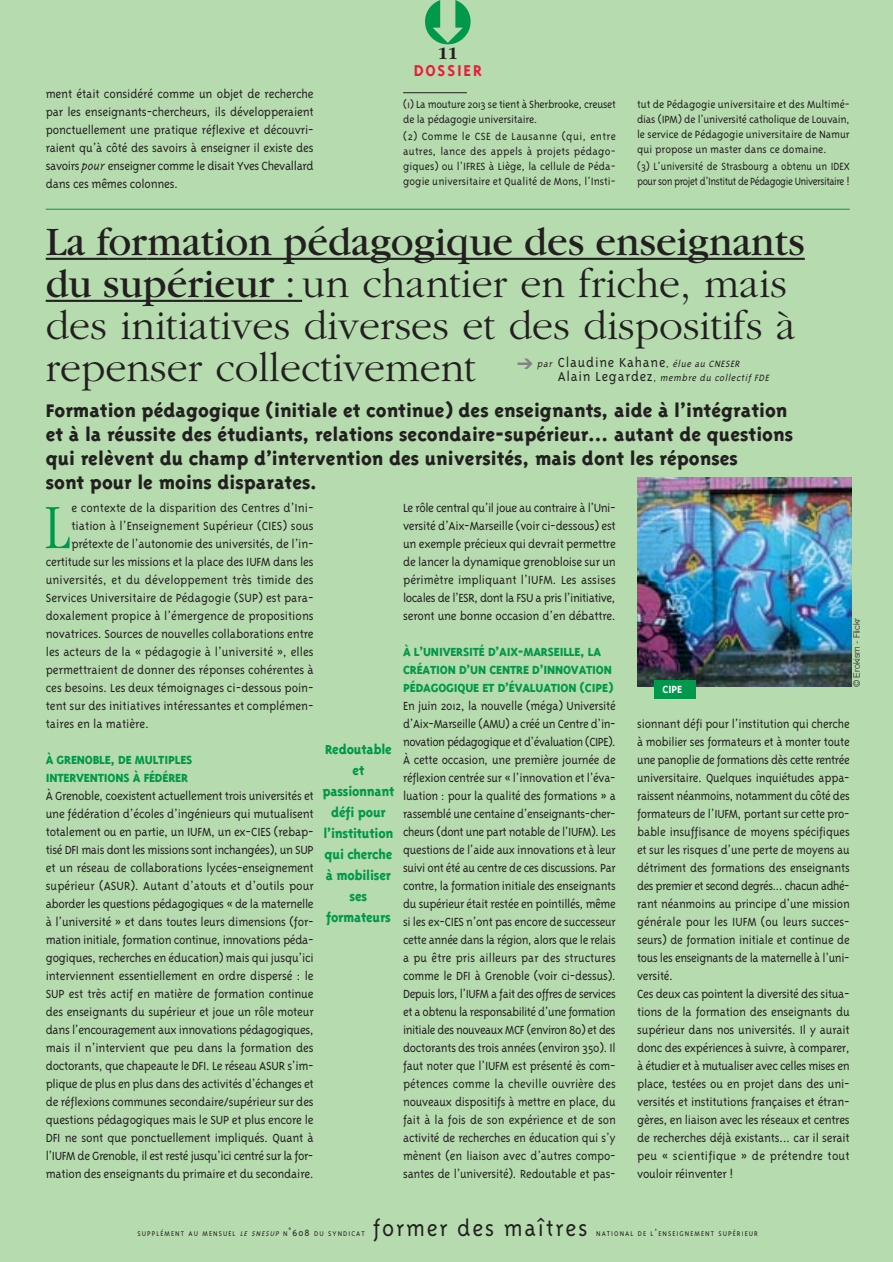
<style>
.page{position:relative;width:893px;height:1262px;background:#fff}
.page>*{position:absolute;margin:0;border:0;box-sizing:border-box;transform-origin:0 0}
.t1{font:300 condensed 65.1px "Garamond";color:#00984a}
.t2{font:300 42px/42px "Garamond";color:#231f20}
.t3{font:300 25.5px "Triplex";letter-spacing:.07em;color:#231f20}
.t4{font:800 21px/24px "Triplex";color:#231f20}
.t5{font:700 18px "Triplex";letter-spacing:.1em;color:#ed1a3a}
.t6{font:700 18px "Garamond";color:#231f20}
.t7{font:800 15px/21px "Triplex";letter-spacing:-.015em;color:#00984a;text-align:center;scale:.95 1}
.t8{font:300 13.5px/18px "Triplex";letter-spacing:-.015em;color:#231f20;text-align:justify}
.t9{font:800 13.5px/18px "Triplex";letter-spacing:-.015em;color:#00984a}
.t10{font:300 13.5px "Triplex";letter-spacing:.005em;color:#231f20}
.t11{font:300 12px/15px "Triplex";letter-spacing:-.005em;color:#231f20;text-align:justify}
.t12{font:300 12px/15px "Triplex";letter-spacing:-.04em;color:#231f20;scale:.94 1}
.t13{font:700 12px "Triplex";color:#fff}
.t14{font:italic 300 10.5px/13.5px "Triplex";color:#231f20}
.t15{font:300 9px "Helvetica Neue";color:#231f20}
.t16{font:300 7.8px "Triplex";letter-spacing:.135em;color:#231f20}
.s1{font-style:italic}
.s2{font-weight:400}
.s3{color:#808285}
.s4{font-style:normal;font-size:15px}
.s5{font-size:10.5px}
</style>
<div class="page">
<div style="left:1px;top:0;width:891px;height:1262px;background:#b5dbae"></div>
<hr style="left:46px;top:258px;width:62px;height:2px;background:#231f20">
<hr style="left:108px;top:258px;width:39px;height:2px;background:#231f20">
<hr style="left:147px;top:258px;width:223px;height:2px;background:#231f20">
<hr style="left:370px;top:258px;width:21px;height:2px;background:#231f20">
<hr style="left:391px;top:258px;width:44px;height:2px;background:#231f20">
<hr style="left:435px;top:258px;width:369px;height:2px;background:#231f20">
<hr style="left:46px;top:300px;width:157px;height:2px;background:#231f20">
<hr style="left:203px;top:300px;width:88px;height:2px;background:#231f20">
<svg style="left:291px;top:300px;width:11px;height:2px"></svg>
<hr style="left:403px;top:92px;width:64px;height:1px;background:#231f20">
<hr style="left:46px;top:209px;width:803px;height:1px;background:#00984a">
<img style="left:637px;top:477px;width:214px;height:210px">
<div style="left:654px;top:680px;width:41px;height:19px;background:#00984a"></div>
<h3 class="t6" style="left:437px;top:47px;width:22px">11</h3>
<h3 class="t5" style="left:414px;top:63px;width:70px">DOSSIER</h3>
<p class="t8" style="left:46px;top:86px;width:269px">ment était considéré comme un objet de recherche par les enseignants-chercheurs, ils développeraient ponctuellement une pratique réflexive et découvri&shy;raient qu’à côté des savoirs à enseigner il existe des savoirs <span class="s1">pour</span> enseigner comme le disait Yves Chevallard dans ces mêmes colonnes.</p>
<p class="t11" style="left:403px;top:98px;width:214px">(1) La mouture 2013 se tient à Sherbrooke, creuset de la pédagogie universitaire.</p>
<p class="t11" style="left:403px;top:130px;width:214px">(2) Comme le CSE de Lausanne (qui, entre autres, lance des appels à projets pédago&shy;giques) ou l’IFRES à Liège, la cellule de Péda&shy;gogie universitaire et Qualité de Mons, l’Insti-</p>
<p class="t11" style="left:637px;top:98px;width:214px">tut de Pédagogie universitaire et des Multimé&shy;dias (IPM) de l’université catholique de Louvain, le service de Pédagogie universitaire de Namur qui propose un master dans ce domaine.</p>
<p class="t12" style="left:637px;top:160px;width:228px">(3) L’université de Strasbourg a obtenu un IDEX pour son projet d’Institut de Pédagogie Universitaire !</p>
<h2 class="t2" style="left:46px;top:224px;width:760px"><span class="s2">La formation pédagogique des enseignants du supérieur :</span> un chantier en friche, mais des initiatives diverses et des dispositifs à repenser collectivement</h2>
<p class="t4" style="left:46px;top:400px;width:748px">Formation pédagogique (initiale et continue) des enseignants, aide à l’intégration et à la réussite des étudiants, relations secondaire-supérieur... autant de questions qui relèvent du champ d’intervention des universités, mais dont les réponses<br>sont pour le moins disparates.</p>
<p class="t14" style="left:557px;top:358px;width:214px;text-indent:-41px"><span class="s3">➔</span> par <span class="s4">Claudine Kahane</span>, élue au CNESER<br><span class="s4">A l a i n L e g a r d e z</span> , membre du collectif FDE</p>
<h1 class="t1" style="left:45px;top:502px;width:27px">L</h1>
<p class="t8" style="left:71px;top:500px;width:244px">e contexte de la disparition des Centres d’Ini-</p>
<p class="t8" style="left:71px;top:518px;width:244px">tiation à l’Enseignement Supérieur (CIES) sous</p>
<p class="t8" style="left:71px;top:536px;width:244px">prétexte de l’autonomie des universités, de l’in-</p>
<p class="t8" style="left:46px;top:554px;width:269px">certitude sur les missions et la place des IUFM dans les</p>
<p class="t10" style="left:46px;top:575px;width:269px">universités, et du développement très timide des</p>
<p class="t8" style="left:46px;top:590px;width:269px">Services Universitaire de Pédagogie (SUP) est para-</p>
<p class="t8" style="left:46px;top:608px;width:269px">doxalement propice à l’émergence de propositions</p>
<p class="t8" style="left:46px;top:626px;width:269px">novatrices. Sources de nouvelles collaborations entre</p>
<p class="t8" style="left:46px;top:644px;width:269px">les acteurs de la « pédagogie à l’université », elles</p>
<p class="t8" style="left:46px;top:662px;width:269px">permettraient de donner des réponses cohérentes à</p>
<p class="t8" style="left:46px;top:680px;width:269px">ces besoins. Les deux témoignages ci-dessous poin-</p>
<p class="t8" style="left:46px;top:698px;width:269px">tent sur des initiatives intéressantes et complémen-</p>
<p class="t8" style="left:46px;top:716px;width:105px">taires en la matière.</p>
<p class="t9" style="left:46px;top:752px;width:148px">À GRENOBLE, DE MULTIPLES<br>INTERVENTIONS À FÉDÉRER</p>
<p class="t8" style="left:46px;top:788px;width:270px">À Grenoble, coexistent actuellement trois universités et une fédération d’écoles d’ingénieurs qui mutualisent totalement ou en partie, un IUFM, un ex-CIES (rebap&shy;tisé DFI mais dont les missions sont inchangées), un SUP et un réseau de collaborations lycées-enseignement supérieur (ASUR). Autant d’atouts et d’outils pour aborder les questions pédagogiques « de la maternelle à l’université » et dans toutes leurs dimensions (for&shy;mation initiale, formation continue, innovations péda&shy;gogiques, recherches en éducation) mais qui jusqu’ici interviennent essentiellement en ordre dispersé : le SUP est très actif en matière de formation continue des enseignants du supérieur et joue un rôle moteur dans l’encouragement aux innovations pédagogiques, mais il n’intervient que peu dans la formation des doctorants, que chapeaute le DFI. Le réseau ASUR s’im&shy;plique de plus en plus dans des activités d’échanges et de réflexions communes secondaire/supérieur sur des questions pédagogiques mais le SUP et plus encore le DFI ne sont que ponctuellement impliqués. Quant à l’IUFM de Grenoble, il est resté jusqu’ici centré sur la for&shy;mation des enseignants du primaire et du secondaire.</p>
<p class="t7" style="left:322px;top:739px;width:77px">Redoutable et passionnant défi pour l’institution qui cherche à mobiliser ses formateurs</p>
<p class="t8" style="left:403px;top:500px;width:214px">Le rôle central qu’il joue au contraire à l’Uni&shy;versité d’Aix-Marseille (voir ci-dessous) est un exemple précieux qui devrait permettre de lancer la dynamique grenobloise sur un périmètre impliquant l’IUFM. Les assises locales de l’ESR, dont la FSU a pris l’initiative, seront une bonne occasion d’en débattre.</p>
<p class="t9" style="left:403px;top:644px;width:212px">À L’UNIVERSITÉ D’AIX-MARSEILLE, LA<br>CRÉATION D’UN CENTRE D’INNOVATION<br>PÉDAGOGIQUE ET D’ÉVALUATION (CIPE)</p>
<p class="t8" style="left:403px;top:698px;width:214px">En juin 2012, la nouvelle (méga) Université d’Aix-Marseille (AMU) a créé un Centre d’in&shy;novation pédagogique et d’évaluation (CIPE).<br>À cette occasion, une première journée de réflexion centrée sur « l’innovation et l’éva&shy;luation : pour la qualité des formations » a rassemblé une centaine d’enseignants-cher&shy;cheurs (dont une part notable de l’IUFM). Les questions de l’aide aux innovations et à leur suivi ont été au centre de ces discussions. Par contre, la formation initiale des enseignants du supérieur était restée en pointillés, même si les ex-CIES n’ont pas encore de successeur cette année dans la région, alors que le relais a pu être pris ailleurs par des structures comme le DFI à Grenoble (voir ci-dessus).<br>Depuis lors, l’IUFM a fait des offres de services et a obtenu la responsabilité d’une formation initiale des nouveaux MCF (environ 80) et des doctorants des trois années (environ 350). Il faut noter que l’IUFM est présenté ès com&shy;pétences comme la cheville ouvrière des nouveaux dispositifs à mettre en place, du fait à la fois de son expérience et de son activité de recherches en éducation qui s’y mènent (en liaison avec d’autres compo&shy;santes de l’université). Redoutable et pas-</p>
<p class="t13" style="left:662px;top:684px;width:21px">CIPE</p>
<p class="t15" style="left:853px;top:687px;width:71px;rotate:-90deg">© Erokism - Flickr</p>
<p class="t8" style="left:637px;top:716px;width:214px;text-align:left">sionnant défi pour l’institution qui cherche à mobilier ses formateurs et à monter toute une panoplie de formations dès cette rentrée universitaire. Quelques inquiétudes appa&shy;raissent néanmoins, notamment du côté des formateurs de l’IUFM, portant sur cette pro&shy;bable insuffisance de moyens spécifiques et sur les risques d’une perte de moyens au détriment des formations des enseignants des premier et second degrés... chacun adhé&shy;rant néanmoins au principe d’une mission générale pour les IUFM (ou leurs succes&shy;seurs) de formation initiale et continue de tous les enseignants de la maternelle à l’uni&shy;versité.<br>Ces deux cas pointent la diversité des situa&shy;tions de la formation des enseignants du supérieur dans nos universités. Il y aurait donc des expériences à suivre, à comparer, à étudier et à mutualiser avec celles mises en place, testées ou en projet dans des uni&shy;versités et institutions françaises et étran&shy;gères, en liaison avec les réseaux et centres de recherches déjà existants... car il serait peu « scientifique » de prétendre tout vouloir réinventer !</p>
<p class="t16" style="left:137px;top:1230px;width:229px">SUPPLÉMENT AU MENSUEL <span class="s1">LE SNESUP</span> N<span class="s5">˚608</span> DU SYNDICAT</p>
<h3 class="t3" style="left:373px;top:1218px;width:216px">former des maîtres</h3>
<p class="t16" style="left:596px;top:1230px;width:163px">NATIONAL DE L<span class="s5">’</span>ENSEIGNEMENT SUPÉRIEUR</p>
</div>
